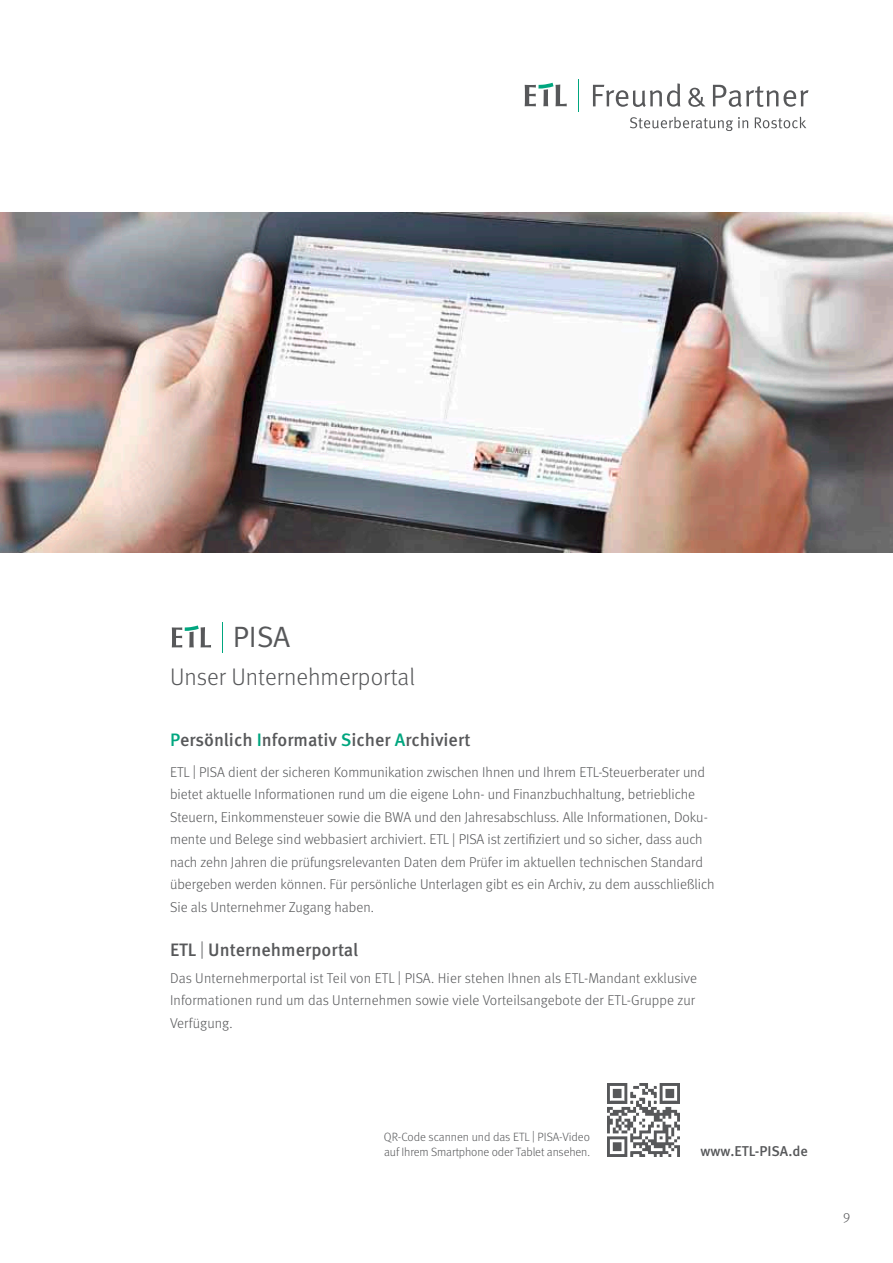
<style>
.page{position:relative;width:893px;height:1263px;background:#fff}
.page>*{position:absolute;margin:0;border:0;box-sizing:border-box;transform-origin:0 0}
.t1{font:29.4px "Meta OT Norm";color:#57585a}
.t2{font:300 24px "Meta OT";color:#57585a}
.t3{font:500 18px "Meta OT";color:#57585a}
.t4{font:300 14.25px/22.5px "Meta OT";color:#57585a}
.t5{font:500 14.25px "Meta OT";color:#57585a}
.t6{font:300 13.5px "Meta OT";color:#57585a}
.t7{font:300 12px/15px "Meta OT";letter-spacing:-.01em;color:#57585a}
.s1{color:#00a67f}
.s2{font-weight:300}
</style>
<div class="page">
<hr style="left:222px;top:622px;width:1px;height:30px;background:#00a67f">
<svg style="left:172px;top:625px;width:39px;height:22px"></svg>
<img style="left:607px;top:1084px;width:72px;height:72px">
<img style="left:0;top:213px;width:893px;height:340px">
<svg style="left:630px;top:117px;width:176px;height:14px"></svg>
<svg style="left:593px;top:83px;width:216px;height:24px"></svg>
<hr style="left:578px;top:79px;width:1px;height:33px;background:#00a67f">
<svg style="left:525px;top:83px;width:42px;height:23px"></svg>
<h1 class="t1" style="left:233px;top:619px;width:59px">PISA</h1>
<h2 class="t2" style="left:170px;top:662px;width:246px">Unser Unternehmerportal</h2>
<p class="t3" style="left:170px;top:728px;width:302px"><span class="s1">P</span>ersönlich <span class="s1">I</span>nformativ <span class="s1">S</span>icher <span class="s1">A</span>rchiviert</p>
<p class="t4" style="left:170px;top:761px;width:546px">ETL | PISA dient der sicheren Kommunikation zwischen Ihnen und Ihrem ETL-Steuerberater und bietet aktuelle Informationen rund um die eigene Lohn- und Finanzbuchhaltung, betriebliche Steuern, Einkommensteuer sowie die BWA und den Jahresabschluss. Alle Informationen, Doku&shy;mente und Belege sind webbasiert archiviert. ETL | PISA ist zertifiziert und so sicher, dass auch nach zehn Jahren die prüfungsrelevanten Daten dem Prüfer im aktuellen technischen Standard übergeben werden können. Für persönliche Unterlagen gibt es ein Archiv, zu dem ausschließlich Sie als Unternehmer Zugang haben.</p>
<p class="t3" style="left:170px;top:938px;width:190px">ETL <span class="s2">|</span> Unternehmerportal</p>
<p class="t4" style="left:170px;top:967px;width:529px">Das Unternehmerportal ist Teil von ETL | PISA. Hier stehen Ihnen als ETL-Mandant exklusive<br>Informationen rund um das Unternehmen sowie viele Vorteilsangebote der ETL-Gruppe zur<br>Verfügung.</p>
<p class="t7" style="left:384px;top:1130px;width:208px">QR-Code scannen und das ETL | PISA-Video auf Ihrem Smartphone oder Tablet ansehen.</p>
<p class="t5" style="left:700px;top:1142px;width:109px">www.ETL-PISA.de</p>
<p class="t6" style="left:843px;top:1208px;width:9px">9</p>
</div>
